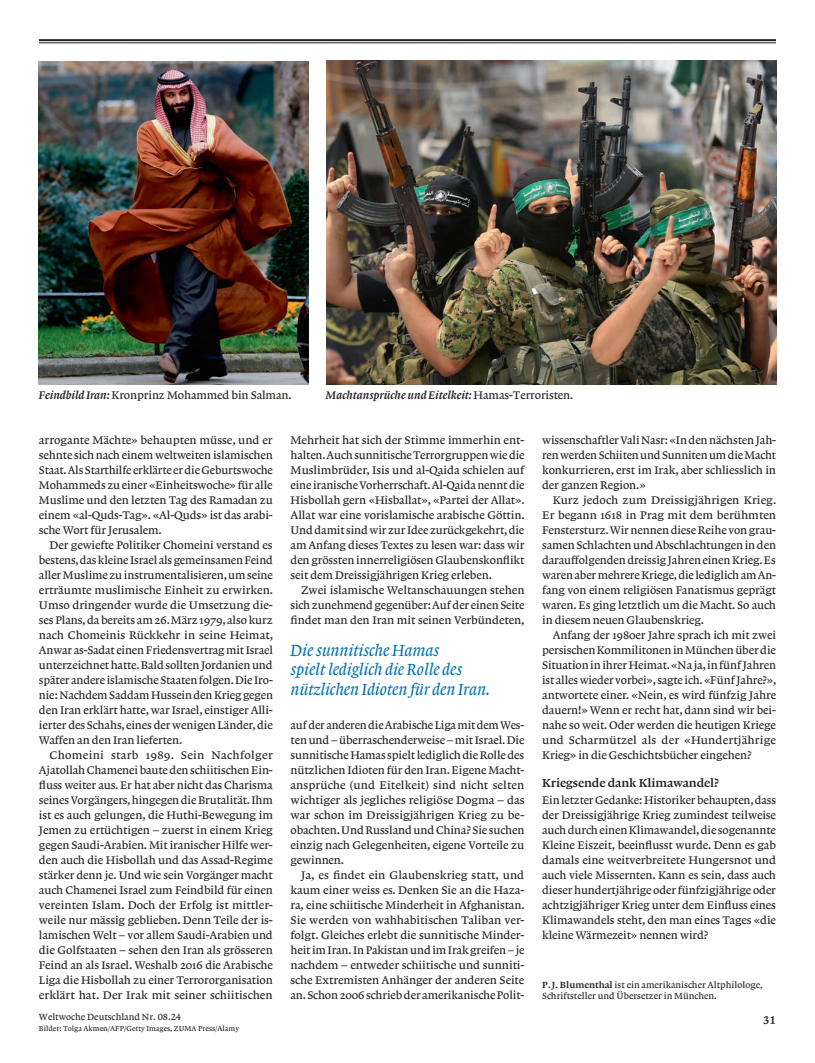
<style>
.page{position:relative;width:815px;height:1063px;background:#fff}
.page>*{position:absolute;margin:0;border:0;box-sizing:border-box;transform-origin:0 0}
.t1{font:16.88px/19.4px "Lexicon No 1 Italic A Txt";letter-spacing:-.01em;color:#0072b2}
.t2{font:12.25px "Lexicon No 1 Roman C Txt";letter-spacing:-.01em;color:#231f20}
.t3{font:11.62px/15px "Lexicon No 1 Roman A Txt";letter-spacing:-.01em;color:#231f20;text-align:justify}
.t4{font:11.62px "Lexicon No 1 Italic C Tab";color:#231f20}
.t5{font:11.62px "Lexicon No 1 Roman A Tab";letter-spacing:-.01em;color:#231f20}
.t6{font:11.62px "Lexicon No 1 Roman C Tab";color:#231f20}
.t7{font:9.38px/11.2px "Lexicon No 1 Roman A Txt";color:#231f20}
.t8{font:9.38px "Lexicon No 1 Roman A Tab";color:#231f20}
.t9{font:7.5px "Lexicon No 1 Roman A Tab";color:#231f20}
.s1{font-family:"Lexicon No 1 Italic C Tab"}
.s2{font-family:"Lexicon No 1 Roman A Tab"}
.s3{font-family:"Lexicon No 1 Roman C Tab"}
</style>
<div class="page">
<hr style="left:39px;top:39px;width:737px;height:2px;background:#231f20">
<hr style="left:39px;top:42px;width:737px;height:1px;background:#231f20">
<img style="left:39px;top:62px;width:269px;height:322px">
<img style="left:326px;top:61px;width:450px;height:323px">
<p class="t5" style="left:39px;top:389px;width:254px"><span class="s1">Feindbild Iran:</span> Kronprinz Mohammed bin Salman.</p>
<p class="t4" style="left:326px;top:389px;width:249px">Machtansprüche und Eitelkeit: <span class="s2">Hamas-Terroristen.</span></p>
<p class="t3" style="left:39px;top:433px;width:235px">arrogante Mächte» behaupten müsse, und er sehnte sich nach einem weltweiten islamischen Staat. Als Starthilfe erklärte er die Geburtswoche Mohammeds zu einer «Einheitswoche» für alle Muslime und den letzten Tag des Ramadan zu einem «al-Quds-Tag». «Al-Quds» ist das arabi&shy;sche Wort für Jerusalem.</p>
<p class="t3" style="left:39px;top:538px;width:236px;text-indent:11px">Der gewiefte Politiker Chomeini verstand es bestens, das kleine Israel als gemeinsamen Feind aller Muslime zu instrumentalisieren, um seine erträumte muslimische Einheit zu erwirken.<br>Umso dringender wurde die Umsetzung die&shy;ses Plans, da bereits am 26.März 1979, also kurz nach Chomeinis Rückkehr in seine Heimat, Anwar as-Sadat einen Friedensvertrag mit Israel unterzeichnet hatte. Bald sollten Jordanien und später andere islamische Staaten folgen. Die Iro&shy;nie: Nachdem Saddam Hussein den Krieg gegen den Iran erklärt hatte, war Israel, einstiger Alli&shy;ierter des Schahs, eines der wenigen Länder, die Waffen an den Iran lieferten.</p>
<p class="t3" style="left:39px;top:748px;width:235px;text-indent:11px">Chomeini starb 1989. Sein Nachfolger Ajatollah Chamenei baute den schiitischen Ein&shy;fluss weiter aus. Er hat aber nicht das Charisma seines Vorgängers, hingegen die Brutalität. Ihm ist es auch gelungen, die Huthi-Bewegung im Jemen zu ertüchtigen – zuerst in einem Krieg gegen Saudi-Arabien. Mit iranischer Hilfe wer&shy;den auch die Hisbollah und das Assad-Regime stärker denn je. Und wie sein Vorgänger macht auch Chamenei Israel zum Feindbild für einen vereinten Islam. Doch der Erfolg ist mittler&shy;weile nur mässig geblieben. Denn Teile der is&shy;lamischen Welt – vor allem Saudi-Arabien und die Golfstaaten – sehen den Iran als grösseren Feind an als Israel. Weshalb 2016 die Arabische Liga die Hisbollah zu einer Terrororganisation erklärt hat. Der Irak mit seiner schiitischen</p>
<p class="t3" style="left:291px;top:433px;width:236px">Mehrheit hat sich der Stimme immerhin ent&shy;halten. Auch sunnitische Terrorgruppen wie die Muslimbrüder, Isis und al-Qaida schielen auf eine iranische Vorherrschaft. Al-Qaida nennt die Hisbollah gern «Hisballat», «Partei der Allat».<br>Allat war eine vorislamische arabische Göttin.<br>Und damit sind wir zur Idee zurückgekehrt, die am Anfang dieses Textes zu lesen war: dass wir den grössten innerreligiösen Glaubenskonflikt seit dem Dreissigjährigen Krieg erleben.</p>
<p class="t3" style="left:291px;top:583px;width:236px;text-indent:11px">Zwei islamische Weltanschauungen stehen sich zunehmend gegenüber: Auf der einen Seite findet man den Iran mit seinen Verbündeten,</p>
<h1 class="t1" style="left:291px;top:641px;width:201px">Die sunnitische Hamas<br>spielt lediglich die Rolle des nützlichen Idioten für den Iran.</h1>
<p class="t3" style="left:291px;top:718px;width:236px">auf der anderen die Arabische Liga mit dem Wes&shy;ten und – überraschenderweise – mit Israel. Die sunnitische Hamas spielt lediglich die Rolle des nützlichen Idioten für den Iran. Eigene Macht&shy;ansprüche (und Eitelkeit) sind nicht selten wichtiger als jegliches religiöse Dogma – das war schon im Dreissigjährigen Krieg zu be&shy;obachten. Und Russland und China? Sie suchen einzig nach Gelegenheiten, eigene Vorteile zu gewinnen.</p>
<p class="t3" style="left:291px;top:868px;width:236px;text-indent:11px">Ja, es findet ein Glaubenskrieg statt, und kaum einer weiss es. Denken Sie an die Haza&shy;ra, eine schiitische Minderheit in Afghanistan.<br>Sie werden von wahhabitischen Taliban ver&shy;folgt. Gleiches erlebt die sunnitische Minder&shy;heit im Iran. In Pakistan und im Irak greifen – je nachdem – entweder schiitische und sunniti&shy;sche Extremisten Anhänger der anderen Seite an. Schon 2006 schrieb der amerikanische Polit-</p>
<p class="t3" style="left:542px;top:433px;width:235px">wissenschaftler Vali Nasr: «In den nächsten Jah&shy;ren werden Schiiten und Sunniten um die Macht konkurrieren, erst im Irak, aber schliesslich in der ganzen Region.»</p>
<p class="t3" style="left:542px;top:493px;width:236px;text-indent:11px">Kurz jedoch zum Dreissigjährigen Krieg.<br>Er begann 1618 in Prag mit dem berühmten Fenstersturz. Wir nennen diese Reihe von grau&shy;samen Schlachten und Abschlachtungen in den darauffolgenden dreissig Jahren einen Krieg. Es waren aber mehrere Kriege, die lediglich am An&shy;fang von einem religiösen Fanatismus geprägt waren. Es ging letztlich um die Macht. So auch in diesem neuen Glaubenskrieg.</p>
<p class="t3" style="left:542px;top:628px;width:236px;text-indent:11px">Anfang der 1980er Jahre sprach ich mit zwei persischen Kommilitonen in München über die Situation in ihrer Heimat. «Na ja, in fünf Jahren ist alles wieder vorbei», sagte ich. «Fünf Jahre?», antwortete einer. «Nein, es wird fünfzig Jahre dauern!» Wenn er recht hat, dann sind wir bei&shy;nahe so weit. Oder werden die heutigen Kriege und Scharmützel als der «Hundertjährige Krieg» in die Geschichtsbücher eingehen?</p>
<p class="t2" style="left:542px;top:776px;width:178px">Kriegsende dank Klimawandel?</p>
<p class="t3" style="left:542px;top:793px;width:235px">Ein letzter Gedanke: Historiker behaupten, dass der Dreissigjährige Krieg zumindest teilweise auch durch einen Klimawandel, die sogenannte Kleine Eiszeit, beeinflusst wurde. Denn es gab damals eine weitverbreitete Hungersnot und auch viele Missernten. Kann es sein, dass auch dieser hundertjährige oder fünfzigjährige oder achtzigjähriger Krieg unter dem Einfluss eines Klimawandels steht, den man eines Tages «die kleine Wärmezeit» nennen wird?</p>
<p class="t7" style="left:542px;top:979px;width:222px"><span class="s3">P.J. Blumenthal</span> ist ein amerikanischer Altphilologe,<br>Schriftsteller und Übersetzer in München.</p>
<p class="t8" style="left:39px;top:1012px;width:144px">Weltwoche Deutschland Nr. 08.24</p>
<p class="t6" style="left:763px;top:1014px;width:14px">31</p>
<p class="t9" style="left:39px;top:1024px;width:202px">Bilder: Tolga Akmen/AFP/Getty Images, ZUMA Press/Alamy</p>
</div>
